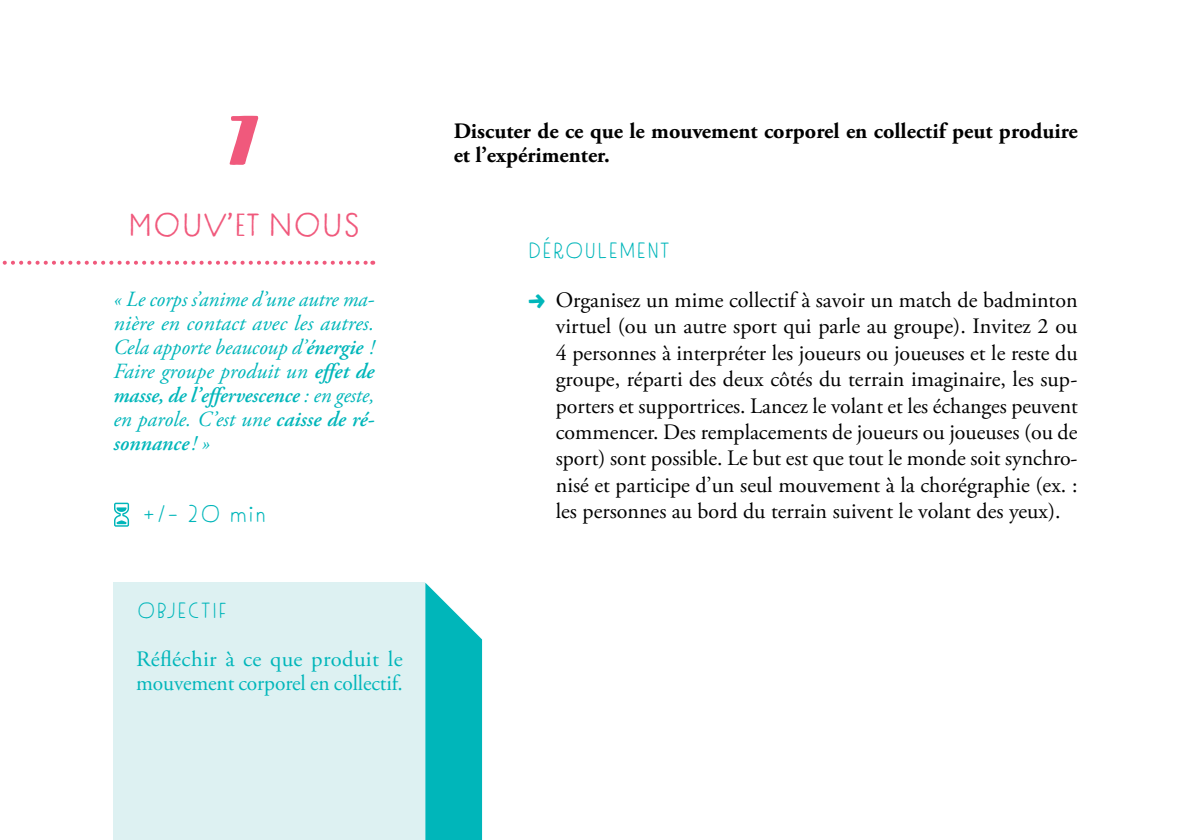
<style>
.page{position:relative;width:1191px;height:840px;background:#fff}
.page>*{position:absolute;margin:0;border:0;box-sizing:border-box;transform-origin:0 0}
.Panopage{font:72px "Tomarik Display";color:#f0597c}
.sous-titre{font:32px "Tomarik Introvert";color:#f0597c}
.Sous_-_sous_titre{font:24px "Tomarik Extrovert";color:#00b6ba}
.t1{font:22px/26.4px "Adobe Garamond Pro";color:#000;text-align:justify}
.t2{font:700 22px/24px "Adobe Garamond Pro";color:#000}
.t3{font:22px/24px "Adobe Garamond Pro";letter-spacing:-.005em;color:#00b6ba}
.objectif__timing__déroulé{font:22px "Tomarik Extrovert";letter-spacing:-.05em;color:#00b6ba}
.citation_piste{font:italic 21.6px/24px "Adobe Garamond Pro";color:#00b6ba;text-align:justify}
.s1{font-weight:600}
.s2{font-family:"Tomarik Brush";color:#00b6ba}
</style>
<div class="page">
<svg style="left:2px;top:260px;width:371px;height:4px"></svg>
<svg style="left:114px;top:502px;width:15px;height:24px"></svg>
<div style="left:113px;top:582px;width:312px;height:257px;background:#ddf1f2"></div>
<svg style="left:425px;top:582px;width:57px;height:257px;background:#20bfc2"></svg>
<p class="Panopage" style="left:225px;top:79px;width:39px">7</p>
<p class="sous-titre" style="left:128px;top:197px;width:233px">MOUV’ET NOUS</p>
<p class="citation_piste" style="left:113px;top:287px;width:262px">« Le corps s’anime d’une autre ma&shy;nière en contact avec les autres.<br>Cela apporte beaucoup d’<span class="s1">énergie</span> !<br>Faire groupe produit un <span class="s1">effet de masse, de l’effervescence</span> : en geste, en parole. C’est une <span class="s1">caisse de ré&shy;sonnance</span>! »</p>
<p class="Sous_-_sous_titre" style="left:141px;top:493px;width:127px">+/- 20 min</p>
<p class="objectif__timing__déroulé" style="left:136px;top:591px;width:93px">OBJECTIF</p>
<p class="t3" style="left:136px;top:647px;width:268px">Réfléchir à ce que produit le mouvement corporel en collectif.</p>
<p class="t2" style="left:454px;top:119px;width:625px">Discuter de ce que le mouvement corporel en collectif peut produire et l’expérimenter.</p>
<p class="objectif__timing__déroulé" style="left:527px;top:231px;width:145px">DÉROULEMENT</p>
<p class="t1" style="left:556px;top:287px;width:524px;text-indent:-28px"><span class="s2">→</span> Organisez un mime collectif à savoir un match de badminton virtuel (ou un autre sport qui parle au groupe). Invitez 2 ou 4 personnes à interpréter les joueurs ou joueuses et le reste du groupe, réparti des deux côtés du terrain imaginaire, les sup&shy;porters et supportrices. Lancez le volant et les échanges peuvent commencer. Des remplacements de joueurs ou joueuses (ou de sport) sont possible. Le but est que tout le monde soit synchro&shy;nisé et participe d’un seul mouvement à la chorégraphie (ex. : les personnes au bord du terrain suivent le volant des yeux).</p>
</div>
